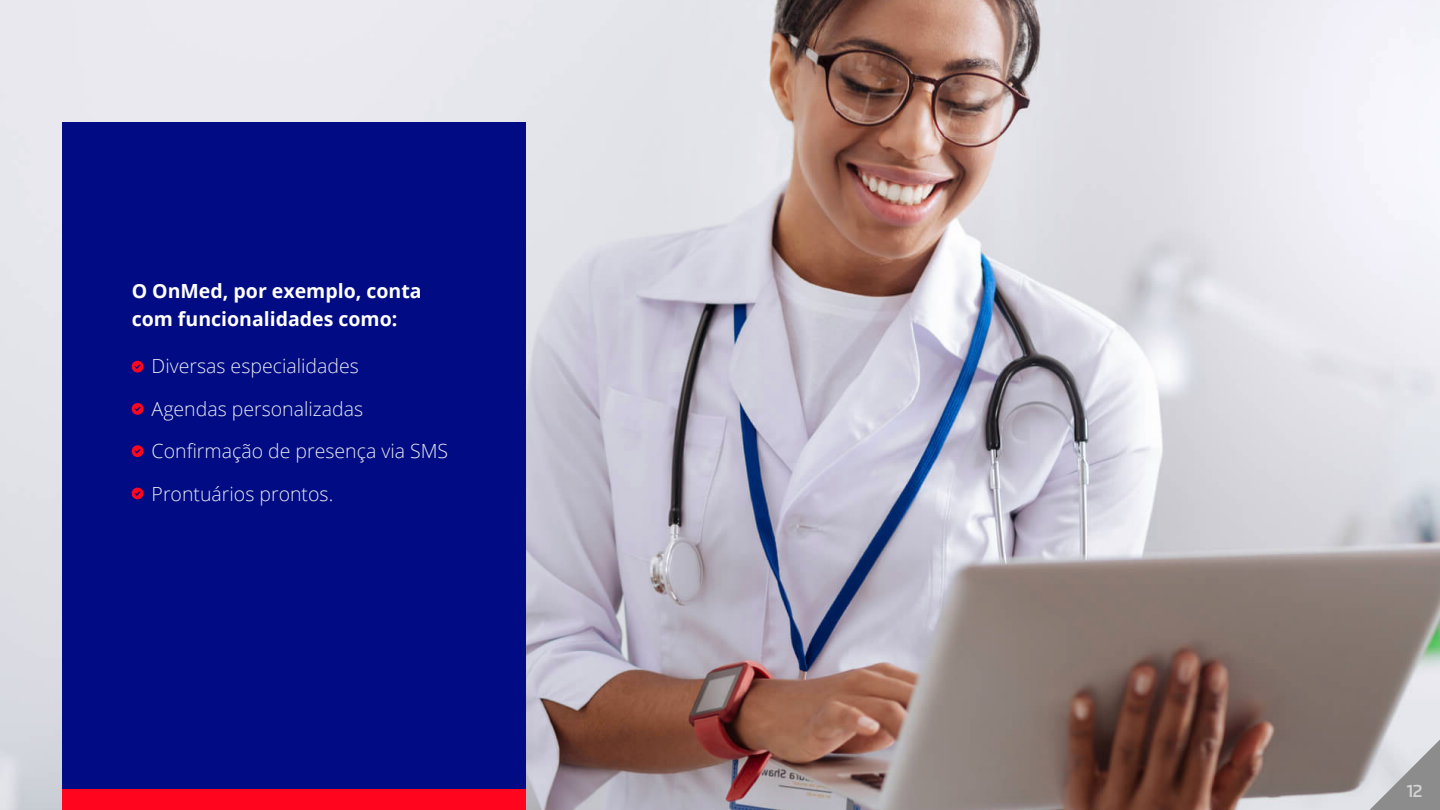
<style>
.page{position:relative;width:1440px;height:810px;background:#fff}
.page>*{position:absolute;margin:0;border:0;box-sizing:border-box;transform-origin:0 0}
.t1{font:300 19.5px "Open Sans";color:#eaeaef}
.t2{font:700 19.5px/28px "Open Sans";color:#fff}
.t3{font:600 17.85px "Flexo";color:#d3d3d3}
</style>
<div class="page">
<img style="left:1px;top:0;width:1438px;height:810px">
<svg style="left:1370px;top:740px;width:70px;height:70px;background:#b2b3b5"></svg>
<div style="left:62px;top:122px;width:464px;height:688px;background:#000b84"></div>
<div style="left:62px;top:790px;width:464px;height:20px;background:#ff061e"></div>
<svg style="left:131px;top:360px;width:13px;height:13px"></svg>
<svg style="left:131px;top:403px;width:13px;height:12px"></svg>
<svg style="left:131px;top:445px;width:13px;height:12px"></svg>
<svg style="left:131px;top:487px;width:13px;height:13px"></svg>
<p class="t2" style="left:132px;top:277px;width:291px">O OnMed, por exemplo, conta com funcionalidades como:</p>
<p class="t1" style="left:152px;top:352px;width:209px">Diversas especialidades</p>
<p class="t1" style="left:152px;top:395px;width:213px">Agendas personalizadas</p>
<p class="t1" style="left:152px;top:438px;width:298px">Confirmação de presença via SMS</p>
<p class="t1" style="left:152px;top:481px;width:183px">Prontuários prontos.</p>
<p class="t3" style="left:1407px;top:780px;width:17px">12</p>
</div>
